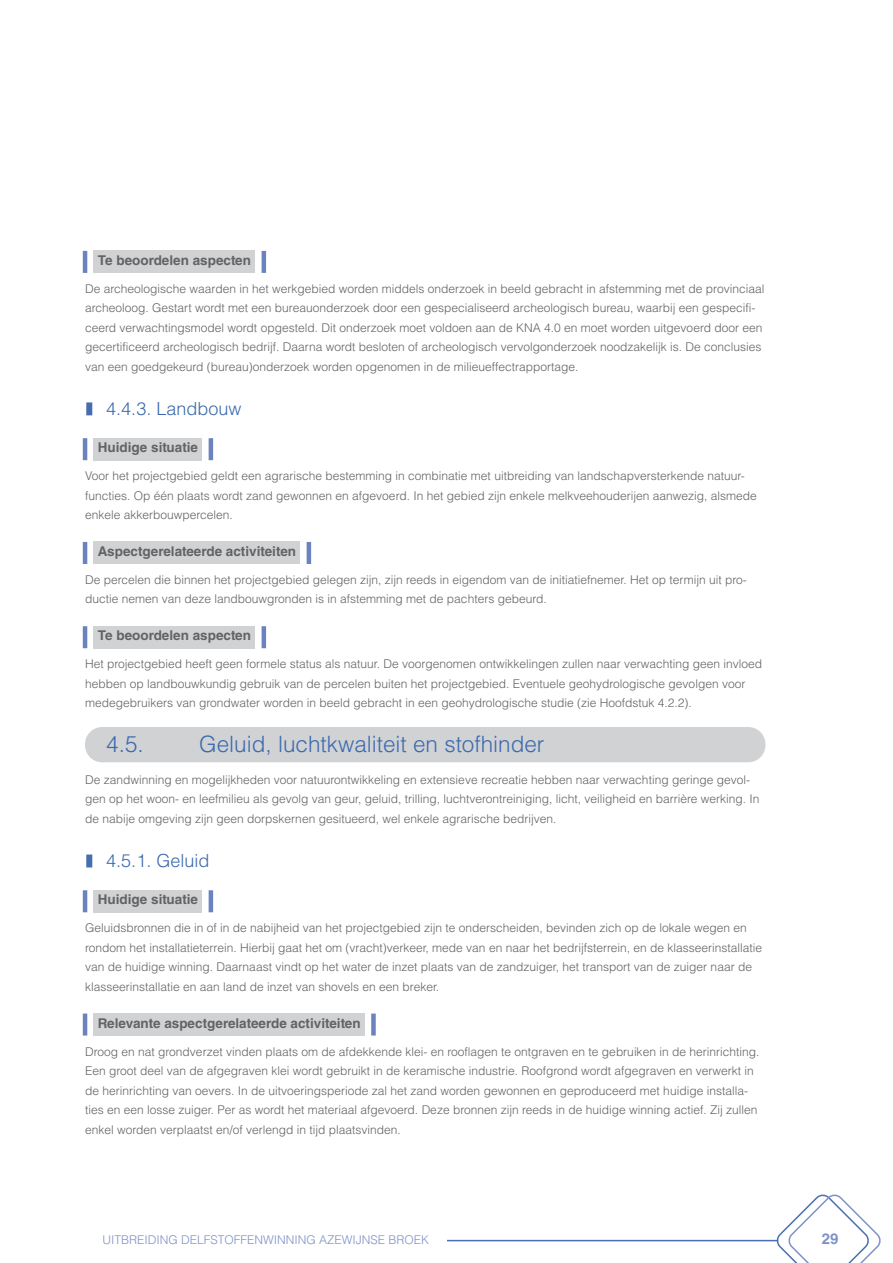
<style>
.page{position:relative;width:893px;height:1263px;background:#fff}
.page>*{position:absolute;margin:0;border:0;box-sizing:border-box;transform-origin:0 0}
.t1{font:300 22.5px "Helvetica LT Std";color:#3b69af}
.t2{font:300 18px "Helvetica LT Std";color:#3b69af}
.t3{font:700 15px "Helvetica LT Std";color:#7f92c7}
.t4{font:700 13.5px "Helvetica LT Std";color:#636366}
.t5{font:300 12px/19.5px "Helvetica LT Std";color:#636366}
.t6{font:300 12px "Helvetica LT Std";color:#7f92c7}
</style>
<div class="page">
<div style="left:94px;top:251px;width:161px;height:22px;background:#d1d2d4"></div>
<hr style="left:83px;top:251px;width:4px;height:22px;background:#6a82be">
<hr style="left:262px;top:251px;width:4px;height:22px;background:#6a82be">
<div style="left:86px;top:402px;width:6px;height:13px;background:#466dae"></div>
<div style="left:94px;top:438px;width:108px;height:22px;background:#d1d2d4"></div>
<hr style="left:83px;top:438px;width:4px;height:22px;background:#6a82be">
<hr style="left:209px;top:438px;width:4px;height:22px;background:#6a82be">
<div style="left:94px;top:542px;width:206px;height:22px;background:#d1d2d4"></div>
<hr style="left:83px;top:542px;width:4px;height:22px;background:#6a82be">
<hr style="left:307px;top:542px;width:4px;height:22px;background:#6a82be">
<div style="left:94px;top:626px;width:161px;height:22px;background:#d1d2d4"></div>
<hr style="left:83px;top:626px;width:4px;height:22px;background:#6a82be">
<hr style="left:262px;top:626px;width:4px;height:22px;background:#6a82be">
<div style="left:85px;top:727px;width:680px;height:35px;background:#d1d2d4;border-radius:17px"></div>
<div style="left:86px;top:854px;width:6px;height:13px;background:#466dae"></div>
<div style="left:94px;top:890px;width:108px;height:22px;background:#d1d2d4"></div>
<hr style="left:83px;top:890px;width:4px;height:22px;background:#6a82be">
<hr style="left:209px;top:890px;width:4px;height:22px;background:#6a82be">
<div style="left:94px;top:1013px;width:271px;height:22px;background:#d1d2d4"></div>
<hr style="left:83px;top:1013px;width:4px;height:22px;background:#6a82be">
<div style="left:371px;top:1013px;width:5px;height:22px;background:#6a82be"></div>
<svg style="left:777px;top:1194px;width:104px;height:69px"></svg>
<hr style="left:408px;top:1240px;width:370px;height:1px;background:#4a6eb2">
<div style="left:85px;top:1228px;width:361px;height:22px;background:#fff"></div>
<p class="t4" style="left:98px;top:252px;width:155px">Te beoordelen aspecten</p>
<p class="t5" style="left:85px;top:279px;width:681px">De archeologische waarden in het werkgebied worden middels onderzoek in beeld gebracht in afstemming met de provinciaal archeoloog. Gestart wordt met een bureauonderzoek door een gespecialiseerd archeologisch bureau, waarbij een gespecifi&shy;ceerd verwachtingsmodel wordt opgesteld. Dit onderzoek moet voldoen aan de KNA 4.0 en moet worden uitgevoerd door een gecertificeerd archeologisch bedrijf. Daarna wordt besloten of archeologisch vervolgonderzoek noodzakelijk is. De conclusies van een goedgekeurd (bureau)onderzoek worden opgenomen in de milieueffectrapportage.</p>
<h2 class="t2" style="left:106px;top:398px;width:137px">4.4.3. Landbouw</h2>
<p class="t4" style="left:98px;top:439px;width:102px">Huidige situatie</p>
<p class="t5" style="left:85px;top:466px;width:673px">Voor het projectgebied geldt een agrarische bestemming in combinatie met uitbreiding van landschapversterkende natuur&shy;functies. Op één plaats wordt zand gewonnen en afgevoerd. In het gebied zijn enkele melkveehouderijen aanwezig, alsmede enkele akkerbouwpercelen.</p>
<p class="t4" style="left:98px;top:543px;width:200px">Aspectgerelateerde activiteiten</p>
<p class="t5" style="left:85px;top:570px;width:663px">De percelen die binnen het projectgebied gelegen zijn, zijn reeds in eigendom van de initiatiefnemer. Het op termijn uit pro&shy;ductie nemen van deze landbouwgronden is in afstemming met de pachters gebeurd.</p>
<p class="t4" style="left:98px;top:627px;width:155px">Te beoordelen aspecten</p>
<p class="t5" style="left:85px;top:654px;width:679px">Het projectgebied heeft geen formele status als natuur. De voorgenomen ontwikkelingen zullen naar verwachting geen invloed hebben op landbouwkundig gebruik van de percelen buiten het projectgebied. Eventuele geohydrologische gevolgen voor medegebruikers van grondwater worden in beeld gebracht in een geohydrologische studie (zie Hoofdstuk 4.2.2).</p>
<h1 class="t1" style="left:106px;top:730px;width:39px">4.5.</h1>
<h1 class="t1" style="left:199px;top:730px;width:347px">Geluid, luchtkwaliteit en stofhinder</h1>
<p class="t5" style="left:85px;top:770px;width:676px">De zandwinning en mogelijkheden voor natuurontwikkeling en extensieve recreatie hebben naar verwachting geringe gevol&shy;gen op het woon- en leefmilieu als gevolg van geur, geluid, trilling, luchtverontreiniging, licht, veiligheid en barrière werking. In de nabije omgeving zijn geen dorpskernen gesitueerd, wel enkele agrarische bedrijven.</p>
<h2 class="t2" style="left:106px;top:850px;width:105px">4.5.1. Geluid</h2>
<p class="t4" style="left:98px;top:891px;width:102px">Huidige situatie</p>
<p class="t5" style="left:85px;top:918px;width:679px">Geluidsbronnen die in of in de nabijheid van het projectgebied zijn te onderscheiden, bevinden zich op de lokale wegen en rondom het installatieterrein. Hierbij gaat het om (vracht)verkeer, mede van en naar het bedrijfsterrein, en de klasseerinstallatie van de huidige winning. Daarnaast vindt op het water de inzet plaats van de zandzuiger, het transport van de zuiger naar de klasseerinstallatie en aan land de inzet van shovels en een breker.</p>
<p class="t4" style="left:98px;top:1014px;width:264px">Relevante aspectgerelateerde activiteiten</p>
<p class="t5" style="left:85px;top:1041px;width:676px">Droog en nat grondverzet vinden plaats om de afdekkende klei- en rooflagen te ontgraven en te gebruiken in de herinrichting.<br>Een groot deel van de afgegraven klei wordt gebruikt in de keramische industrie. Roofgrond wordt afgegraven en verwerkt in de herinrichting van oevers. In de uitvoeringsperiode zal het zand worden gewonnen en geproduceerd met huidige installa&shy;ties en een losse zuiger. Per as wordt het materiaal afgevoerd. Deze bronnen zijn reeds in de huidige winning actief. Zij zullen enkel worden verplaatst en/of verlengd in tijd plaatsvinden.</p>
<p class="t6" style="left:102px;top:1232px;width:328px">UITBREIDING DELFSTOFFENWINNING AZEWIJNSE BROEK</p>
<p class="t3" style="left:822px;top:1230px;width:18px">29</p>
</div>
